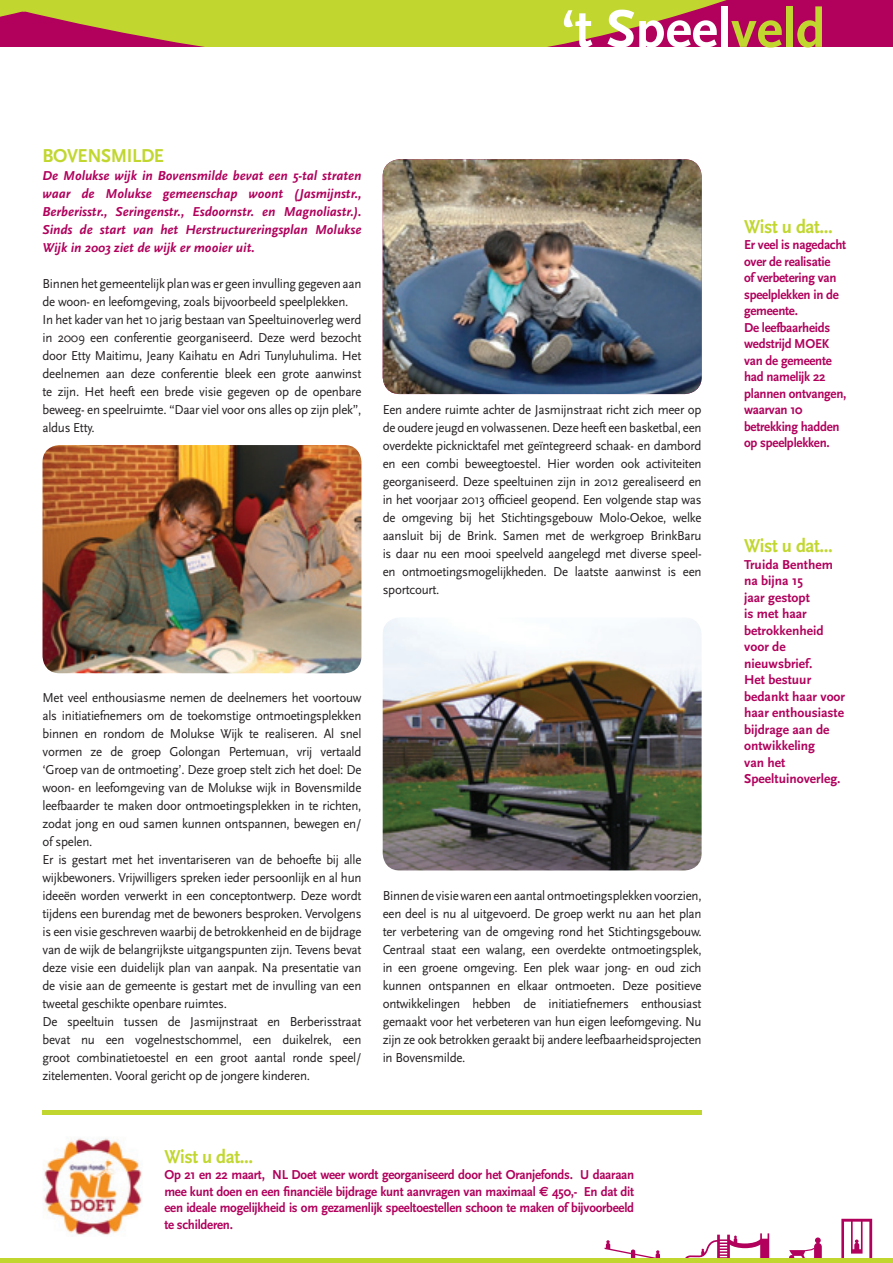
<style>
.page{position:relative;width:893px;height:1263px;background:#fff}
.page>*{position:absolute;margin:0;border:0;box-sizing:border-box;transform-origin:0 0}
.t1{font:700 55.5px "Scala Sans";color:#fff}
.t2{font:700 19.5px "Scala Sans";letter-spacing:-.02em;color:#c1d72f;scale:.96 1}
.t3{font:13.5px/18px "Scala Sans";letter-spacing:-.02em;color:#231f20;scale:.96 1}
.t4{font:700 13.5px/16.5px "Scala Sans";letter-spacing:-.02em;color:#b1015c;text-align:justify;scale:.96 1}
.t5{font:italic 700 13.5px/18px "Scala Sans";color:#b1015c;text-align:justify}
.t6{font:700 13.5px/16.5px "Scala Sans";color:#b1015c}
.s1{color:#c1d72f}
.s2{font-family:"Euro Sans"}
</style>
<div class="page">
<svg style="left:0;top:0;width:893px;height:47px;background:#bb883f"></svg>
<img style="left:44px;top:1159px;width:10px;height:60px">
<svg style="left:841px;top:1219px;width:31px;height:40px"></svg>
<svg style="left:789px;top:1237px;width:33px;height:22px"></svg>
<svg style="left:605px;top:1240px;width:57px;height:19px"></svg>
<svg style="left:685px;top:1233px;width:84px;height:26px"></svg>
<hr style="left:0;top:1259px;width:893px;height:4px;background:#c1d72f">
<img style="left:43px;top:445px;width:318px;height:228px">
<hr style="left:43px;top:1110px;width:659px;height:4px;background:#c1d72f">
<img style="left:383px;top:159px;width:319px;height:235px">
<img style="left:383px;top:618px;width:319px;height:252px">
<h1 class="t1" style="left:561px;top:-1px;width:266px">‘t Speel<span class="s1">veld</span></h1>
<h2 class="t2" style="left:43px;top:145px;width:128px">BoVENSMilDE</h2>
<p class="t5" style="left:43px;top:167px;width:320px">De Molukse wijk in Bovensmilde bevat een 5-tal straten waar de Molukse gemeenschap woont (Jasmijnstr., Berberisstr., Seringenstr., Esdoornstr. en Magnoliastr.).<br>Sinds de start van het Herstructureringsplan Molukse Wijk in 2003 ziet de wijk er mooier uit.</p>
<p class="t3" style="left:43px;top:275px;width:334px">Binnen het gemeentelijk plan was er geen invulling gegeven aan de woon- en leefomgeving, zoals bijvoorbeeld speelplekken.<br>In het kader van het 10 jarig bestaan van Speeltuinoverleg werd in 2009 een conferentie georganiseerd. Deze werd bezocht door Etty Maitimu, Jeany Kaihatu en Adri Tunyluhulima. Het deelnemen aan deze conferentie bleek een grote aanwinst te zijn. Het heeft een brede visie gegeven op de openbare beweeg- en speelruimte. “Daar viel voor ons alles op zijn plek”, aldus Etty.</p>
<p class="t3" style="left:383px;top:401px;width:334px;text-align:justify">Een andere ruimte achter de Jasmijnstraat richt zich meer op de oudere jeugd en volwassenen. Deze heeft een basketbal, een overdekte picknicktafel met geïntegreerd schaak- en dambord en een combi beweegtoestel. Hier worden ook activiteiten georganiseerd. Deze speeltuinen zijn in 2012 gerealiseerd en in het voorjaar 2013 officieel geopend. Een volgende stap was de omgeving bij het Stichtingsgebouw Molo-Oekoe, welke aansluit bij de Brink. Samen met de werkgroep BrinkBaru is daar nu een mooi speelveld aangelegd met diverse speel&shy;en ontmoetingsmogelijkheden. De laatste aanwinst is een sportcourt.</p>
<p class="t3" style="left:43px;top:689px;width:334px">Met veel enthousiasme nemen de deelnemers het voortouw als initiatiefnemers om de toekomstige ontmoetingsplekken binnen en rondom de Molukse Wijk te realiseren. Al snel vormen ze de groep Golongan Pertemuan, vrij vertaald ‘Groep van de ontmoeting’. Deze groep stelt zich het doel: De woon- en leefomgeving van de Molukse wijk in Bovensmilde leefbaarder te maken door ontmoetingsplekken in te richten, zodat jong en oud samen kunnen ontspannen, bewegen en/ of spelen.<br>Er is gestart met het inventariseren van de behoefte bij alle wijkbewoners. Vrijwilligers spreken ieder persoonlijk en al hun ideeën worden verwerkt in een conceptontwerp. Deze wordt tijdens een burendag met de bewoners besproken. Vervolgens is een visie geschreven waarbij de betrokkenheid en de bijdrage van de wijk de belangrijkste uitgangspunten zijn. Tevens bevat deze visie een duidelijk plan van aanpak. Na presentatie van de visie aan de gemeente is gestart met de invulling van een tweetal geschikte openbare ruimtes.<br>De speeltuin tussen de Jasmijnstraat en Berberisstraat bevat nu een vogelnestschommel, een duikelrek, een groot combinatietoestel en een groot aantal ronde speel/ zitelementen. Vooral gericht op de jongere kinderen.</p>
<p class="t3" style="left:383px;top:887px;width:334px;text-align:justify">Binnen de visie waren een aantal ontmoetingsplekken voorzien, een deel is nu al uitgevoerd. De groep werkt nu aan het plan ter verbetering van de omgeving rond het Stichtingsgebouw.<br>Centraal staat een walang, een overdekte ontmoetingsplek, in een groene omgeving. Een plek waar jong- en oud zich kunnen ontspannen en elkaar ontmoeten. Deze positieve ontwikkelingen hebben de initiatiefnemers enthousiast gemaakt voor het verbeteren van hun eigen leefomgeving. Nu zijn ze ook betrokken geraakt bij andere leefbaarheidsprojecten in Bovensmilde.</p>
<h2 class="t2" style="left:744px;top:216px;width:94px">Wist u dat...</h2>
<p class="t4" style="left:744px;top:237px;width:108px;text-align:left">Er veel is nagedacht over de realisatie<br>of verbetering van speelplekken in de gemeente.<br>De leefbaarheids wedstrijd MoEk van de gemeente had namelijk 22 plannen ontvangen, waarvan 10 betrekking hadden op speelplekken.</p>
<h2 class="t2" style="left:744px;top:535px;width:94px">Wist u dat...</h2>
<p class="t6" style="left:744px;top:556px;width:102px">Truida Benthem na bijna 15<br>jaar gestopt<br>is met haar betrokkenheid voor de nieuwsbrief.<br>Het bestuur bedankt haar voor haar enthousiaste bijdrage aan de ontwikkeling<br>van het<br>Speeltuinoverleg.</p>
<h2 class="t2" style="left:164px;top:1146px;width:94px">Wist u dat...</h2>
<p class="t4" style="left:164px;top:1167px;width:491px">op 21 en 22 maart, Nl Doet weer wordt georganiseerd door het oranjefonds. U daaraan mee kunt doen en een financiële bijdrage kunt aanvragen van maximaal <span class="s2">€</span> 450,- En dat dit een ideale mogelijkheid is om gezamenlijk speeltoestellen schoon te maken of bijvoorbeeld te schilderen.</p>
</div>
